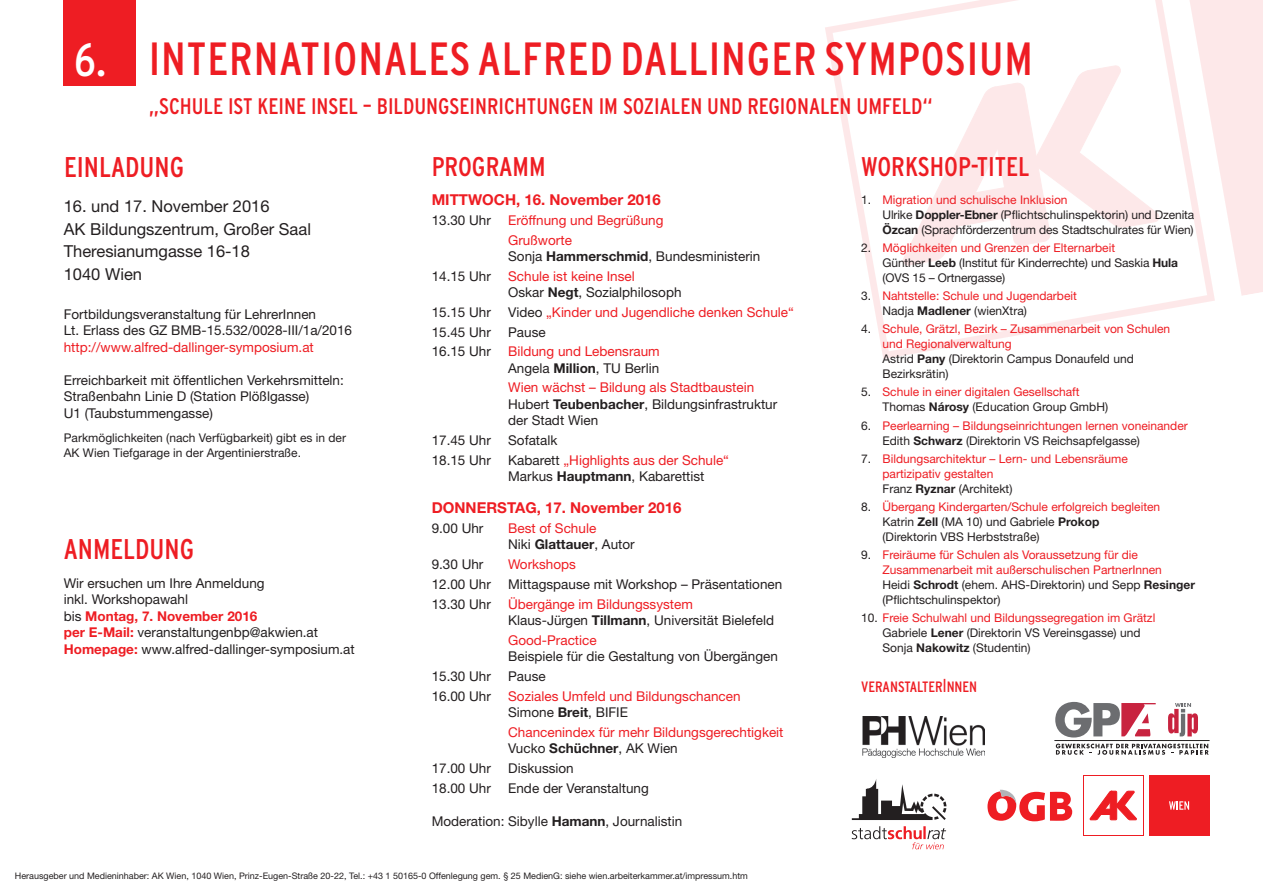
<style>
.page{position:relative;width:1263px;height:893px;background:#fff}
.page>*{position:absolute;margin:0;border:0;box-sizing:border-box;transform-origin:0 0}
.t1{font:condensed 46.5px "Interstate";letter-spacing:.02em;color:#ee1d23}
.t2{font:condensed 46.5px "Interstate";color:#fff}
.t3{font:condensed 28.5px "Interstate";color:#ee1d23}
.t4{font:condensed 27px "Interstate";color:#ee1d23}
.t5{font:condensed 22.5px "Interstate";color:#ee1d23}
.t6{font:16.5px/22.5px "Helvetica Neue LT Std";color:#231f20}
.t7{font:700 15px "Helvetica Neue LT Std";color:#ee1d23}
.t8{font:condensed 15px "Interstate";color:#ee1d23}
.t9{font:13.5px/16.5px "Helvetica Neue LT Std";color:#231f20}
.t10{font:13.5px/16.5px "Helvetica Neue LT Std";color:#ee1d23}
.t11{font:12px/15px "Helvetica Neue LT Std";color:#ee1d23}
.t12{font:12px/15px "Helvetica Neue LT Std";color:#231f20}
.t13{font:9px "Helvetica Neue LT Std";color:#231f20}
.s1{font-weight:700;color:#ee1d23}
.s2{font-weight:700}
.s3{color:#ee1d23}
.s4{color:#231f20}
.s5{font-weight:700;color:#231f20}
.s6{font-size:18.75px}
</style>
<div class="page">
<svg style="left:833px;top:0;width:374px;height:351px"></svg>
<svg style="left:902px;top:65px;width:258px;height:201px"></svg>
<svg style="left:1183px;top:0;width:80px;height:296px"></svg>
<svg style="left:1090px;top:791px;width:47px;height:29px"></svg>
<div style="left:1149px;top:775px;width:60px;height:61px;background:#ee1d23"></div>
<svg style="left:1169px;top:801px;width:20px;height:9px"></svg>
<svg style="left:987px;top:790px;width:85px;height:31px"></svg>
<hr style="left:1054px;top:740px;width:155px;height:1px;background:#231f20">
<svg style="left:1055px;top:702px;width:101px;height:35px"></svg>
<svg style="left:1056px;top:744px;width:153px;height:11px"></svg>
<svg style="left:1168px;top:703px;width:30px;height:33px"></svg>
<img style="left:862px;top:716px;width:123px;height:41px">
<svg style="left:852px;top:826px;width:94px;height:23px"></svg>
<svg style="left:852px;top:779px;width:94px;height:41px"></svg>
<div style="left:64px;top:0;width:72px;height:85px;background:#ee1d23"></div>
<h1 class="t2" style="left:74px;top:34px;width:34px">6.</h1>
<h1 class="t1" style="left:149px;top:33px;width:886px">INTERNATIONALES ALFRED DALLINGER SYMPOSIUM</h1>
<h3 class="t5" style="left:149px;top:94px;width:785px">„SCHULE IST KEINE INSEL – BILDUNGSEINRICHTUNGEN IM SOZIALEN UND REGIONALEN UMFELD“</h3>
<h2 class="t3" style="left:64px;top:151px;width:122px">EINLADUNG</h2>
<p class="t6" style="left:64px;top:195px;width:249px">16. und 17. November 2016<br>AK Bildungszentrum, Großer Saal<br>Theresianumgasse 16-18<br>1040 Wien</p>
<p class="t9" style="left:64px;top:306px;width:290px">Fortbildungsveranstaltung für LehrerInnen<br>Lt. Erlass des GZ BMB-15.532/0028-III/1a/2016</p>
<p class="t10" style="left:64px;top:339px;width:252px">http://www.alfred-dallinger-symposium.at</p>
<p class="t9" style="left:64px;top:372px;width:282px">Erreichbarkeit mit öffentlichen Verkehrsmitteln:<br>Straßenbahn Linie D (Station Plößlgasse)<br>U1 (Taubstummengasse)</p>
<p class="t12" style="left:64px;top:430px;width:284px">Parkmöglichkeiten (nach Verfügbarkeit) gibt es in der<br>AK Wien Tiefgarage in der Argentinierstraße.</p>
<h2 class="t3" style="left:64px;top:533px;width:132px">ANMELDUNG</h2>
<p class="t9" style="left:64px;top:575px;width:292px">Wir ersuchen um Ihre Anmeldung<br>inkl. Workshopawahl<br>bis <span class="s1">Montag, 7. November 2016<br>per E-Mail:</span> veranstaltungenbp@akwien.at <span class="s1">Homepage:</span> www.alfred-dallinger-symposium.at</p>
<h3 class="t4" style="left:432px;top:151px;width:115px">PROGRAMM</h3>
<p class="t7" style="left:432px;top:191px;width:231px">MITTWOCH, 16. November 2016</p>
<p class="t9" style="left:432px;top:212px;width:61px">13.30 Uhr</p>
<p class="t10" style="left:508px;top:210px;width:157px;line-height:19.6px">Eröffnung und Begrüßung<br>Grußworte</p>
<p class="t9" style="left:508px;top:248px;width:254px">Sonja <span class="s2">Hammerschmid</span>, Bundesministerin</p>
<p class="t9" style="left:432px;top:268px;width:61px">14.15 Uhr</p>
<p class="t9" style="left:508px;top:268px;width:175px"><span class="s3">Schule ist keine Insel<br></span>Oskar <span class="s2">Negt</span>, Sozialphilosoph</p>
<p class="t9" style="left:432px;top:304px;width:61px">15.15 Uhr</p>
<p class="t10" style="left:508px;top:304px;width:287px"><span class="s4">Video</span> „Kinder und Jugendliche denken Schule“</p>
<p class="t9" style="left:432px;top:323px;width:61px">15.45 Uhr</p>
<p class="t9" style="left:508px;top:323px;width:39px">Pause</p>
<p class="t9" style="left:432px;top:343px;width:61px">16.15 Uhr</p>
<p class="t10" style="left:508px;top:343px;width:153px">Bildung und Lebensraum<br><span class="s4">Angela</span> <span class="s5">Million</span><span class="s4">, TU Berlin</span></p>
<p class="t9" style="left:508px;top:379px;width:271px"><span class="s3">Wien wächst – Bildung als Stadtbaustein<br></span>Hubert <span class="s2">Teubenbacher</span>, Bildungsinfrastruktur der Stadt Wien</p>
<p class="t9" style="left:432px;top:432px;width:61px">17.45 Uhr</p>
<p class="t9" style="left:508px;top:432px;width:51px">Sofatalk</p>
<p class="t9" style="left:432px;top:452px;width:61px">18.15 Uhr</p>
<p class="t9" style="left:508px;top:452px;width:222px">Kabarett <span class="s3">„Highlights aus der Schule“<br></span>Markus <span class="s2">Hauptmann</span>, Kabarettist</p>
<p class="t7" style="left:432px;top:499px;width:251px">DONNERSTAG, 17. November 2016</p>
<p class="t9" style="left:432px;top:520px;width:53px">9.00 Uhr</p>
<p class="t10" style="left:508px;top:520px;width:128px">Best of Schule<br><span class="s4">Niki</span> <span class="s5">Glattauer</span><span class="s4">, Autor</span></p>
<p class="t9" style="left:432px;top:556px;width:53px">9.30 Uhr</p>
<p class="t10" style="left:508px;top:556px;width:69px">Workshops</p>
<p class="t9" style="left:432px;top:576px;width:61px">12.00 Uhr</p>
<p class="t9" style="left:508px;top:576px;width:276px">Mittagspause mit Workshop – Präsentationen</p>
<p class="t9" style="left:432px;top:595px;width:61px">13.30 Uhr</p>
<p class="t9" style="left:508px;top:595px;width:267px"><span class="s3">Übergänge im Bildungssystem<br></span>Klaus-Jürgen <span class="s2">Tillmann</span>, Universität Bielefeld</p>
<p class="t10" style="left:508px;top:631px;width:90px">Good-Practice</p>
<p class="t9" style="left:508px;top:648px;width:271px">Beispiele für die Gestaltung von Übergängen</p>
<p class="t9" style="left:432px;top:668px;width:61px">15.30 Uhr</p>
<p class="t9" style="left:508px;top:668px;width:39px">Pause</p>
<p class="t9" style="left:432px;top:687px;width:61px">16.00 Uhr</p>
<p class="t10" style="left:508px;top:687px;width:234px">Soziales Umfeld und Bildungschancen<br><span class="s4">Simone</span> <span class="s5">Breit</span><span class="s4">, BIFIE</span></p>
<p class="t10" style="left:508px;top:723px;width:277px">Chancenindex für mehr Bildungsgerechtigkeit<br><span class="s4">Vucko</span> <span class="s5">Schüchner</span><span class="s4">, AK Wien</span></p>
<p class="t9" style="left:432px;top:760px;width:61px">17.00 Uhr</p>
<p class="t9" style="left:508px;top:760px;width:67px">Diskussion</p>
<p class="t9" style="left:432px;top:779px;width:61px">18.00 Uhr</p>
<p class="t9" style="left:508px;top:779px;width:142px">Ende der Veranstaltung</p>
<p class="t9" style="left:432px;top:813px;width:252px">Moderation: Sibylle <span class="s2">Hamann</span>, Journalistin</p>
<p class="t13" style="left:15px;top:871px;width:734px">Herausgeber und Medieninhaber: AK Wien, 1040 Wien, Prinz-Eugen-Straße 20-22, Tel.: +43 1 50165-0 Offenlegung gem. § 25 MedienG: siehe wien.arbeiterkammer.at/impressum.htm</p>
<h3 class="t4" style="left:861px;top:151px;width:170px">WORKSHOP-TITEL</h3>
<p class="t12" style="left:882px;top:192px;width:313px;text-indent:-21px">1. <span class="s3">Migration und schulische Inklusion<br></span>Ulrike <span class="s2">Doppler-Ebner</span> (Pflichtschulinspektorin) und Dzenita<br><span class="s2">Özcan</span> (Sprachförderzentrum des Stadtschulrates für Wien)</p>
<p class="t12" style="left:882px;top:240px;width:297px;text-indent:-21px">2. <span class="s3">Möglichkeiten und Grenzen der Elternarbeit<br></span>Günther <span class="s2">Leeb</span> (Institut für Kinderrechte) und Saskia <span class="s2">Hula </span>(OVS 15 – Ortnergasse)</p>
<p class="t11" style="left:882px;top:288px;width:196px;text-indent:-21px"><span class="s4">3.</span> Nahtstelle: Schule und Jugendarbeit<br><span class="s4">Nadja</span> <span class="s5">Madlener</span> <span class="s4">(wienXtra)</span></p>
<p class="t11" style="left:882px;top:321px;width:289px;text-indent:-21px"><span class="s4">4.</span> Schule, Grätzl, Bezirk – Zusammenarbeit von Schulen und Regionalverwaltung<br><span class="s4">Astrid</span> <span class="s5">Pany</span> <span class="s4">(Direktorin Campus Donaufeld und Bezirksrätin)</span></p>
<p class="t11" style="left:882px;top:385px;width:227px;text-indent:-21px"><span class="s4">5.</span> Schule in einer digitalen Gesellschaft<br><span class="s4">Thomas</span> <span class="s5">Nárosy</span> <span class="s4">(Education Group GmbH)</span></p>
<p class="t11" style="left:882px;top:418px;width:307px;text-indent:-21px"><span class="s4">6.</span> Peerlearning – Bildungseinrichtungen lernen voneinander<br><span class="s4">Edith</span> <span class="s5">Schwarz</span> <span class="s4">(Direktorin VS Reichsapfelgasse)</span></p>
<p class="t11" style="left:882px;top:451px;width:247px;text-indent:-21px"><span class="s4">7.</span> Bildungsarchitektur – Lern- und Lebensräume partizipativ gestalten<br><span class="s4">Franz</span> <span class="s5">Ryznar</span> <span class="s4">(Architekt)</span></p>
<p class="t12" style="left:882px;top:499px;width:279px;text-indent:-21px">8. <span class="s3">Übergang Kindergarten/Schule erfolgreich begleiten<br></span>Katrin <span class="s2">Zell</span> (MA 10) und Gabriele <span class="s2">Prokop<br></span>(Direktorin VBS Herbststraße)</p>
<p class="t11" style="left:882px;top:547px;width:314px;text-indent:-21px"><span class="s4">9.</span> Freiräume für Schulen als Voraussetzung für die Zusammenarbeit mit außerschulischen PartnerInnen<br><span class="s4">Heidi</span> <span class="s5">Schrodt</span> <span class="s4">(ehem. AHS-Direktorin) und Sepp</span> <span class="s5">Resinger </span><span class="s4">(Pflichtschulinspektor)</span></p>
<p class="t12" style="left:882px;top:610px;width:274px;text-indent:-21px">10. <span class="s3">Freie Schulwahl und Bildungssegregation im Grätzl<br></span>Gabriele <span class="s2">Lener</span> (Direktorin VS Vereinsgasse) und<br>Sonja <span class="s2">Nakowitz</span> (Studentin)</p>
<p class="t8" style="left:861px;top:678px;width:118px">VERANSTALTER<span class="s6">I</span>NNEN</p>
</div>
